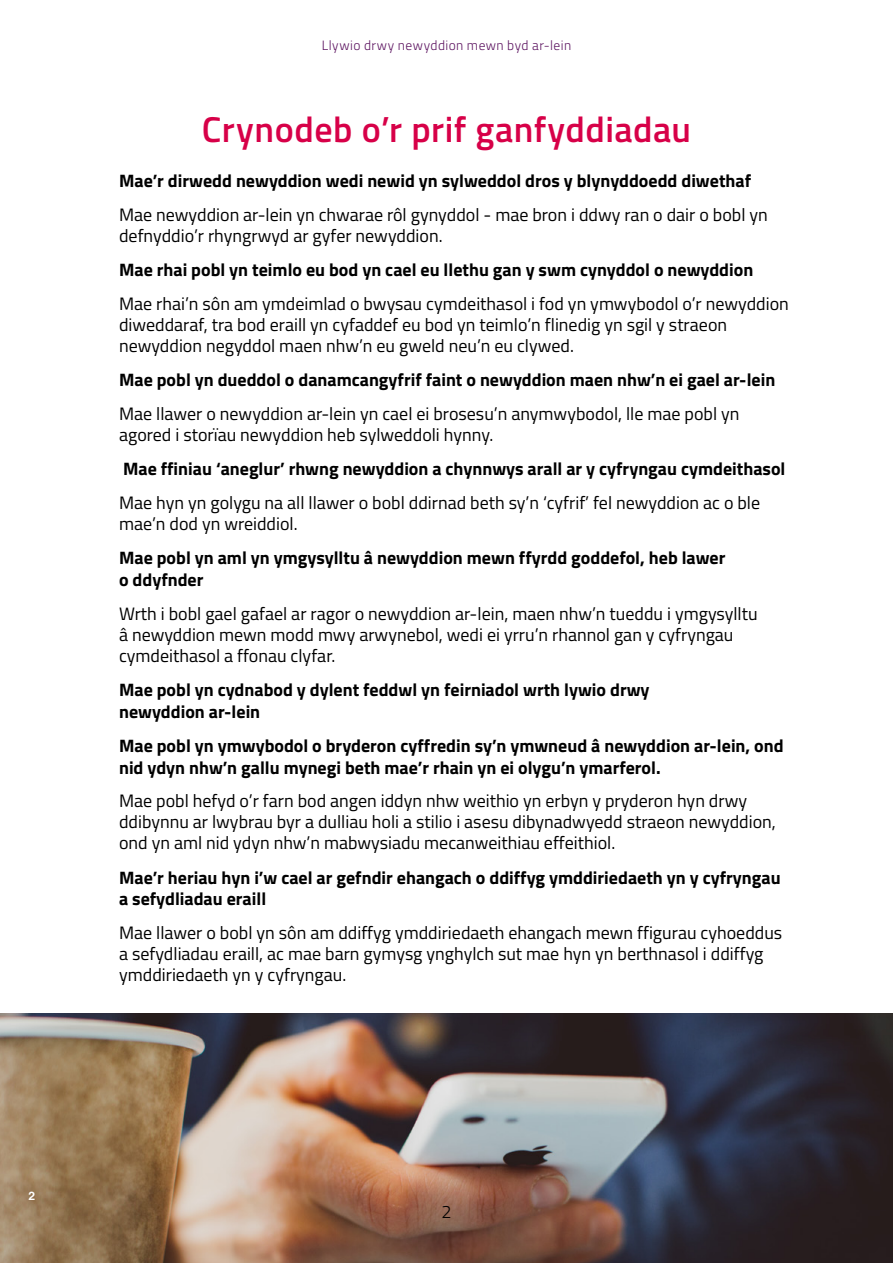
<style>
.page{position:relative;width:893px;height:1263px;background:#fff}
.page>*{position:absolute;margin:0;border:0;box-sizing:border-box;transform-origin:0 0}
.H2{font:600 36px "Titillium";letter-spacing:.015em;color:#d70048}
.t1{font:18px/21px "Titillium";color:#000}
.strong{font:700 18px/21.6px "Titillium";color:#000}
.t2{font:300 18px "Titillium";color:#000}
.t3{font:300 13.5px "Titillium";letter-spacing:.03em;color:#5d1561}
.t4{font:12px "N Haas Grotesk DS Std 65 Md";color:#fff}
</style>
<div class="page">
<img style="left:0;top:1013px;width:893px;height:250px">
<p class="t4" style="left:29px;top:1188px;width:8px">2</p>
<p class="t3" style="left:322px;top:35px;width:251px">Llywio drwy newyddion mewn byd ar-lein</p>
<h1 class="H2" style="left:202px;top:102px;width:491px">Crynodeb o’r prif ganfyddiadau</h1>
<p class="strong" style="left:119px;top:169px;width:634px">Mae’r dirwedd newyddion wedi newid yn sylweddol dros y blynyddoedd diwethaf</p>
<p class="t1" style="left:119px;top:203px;width:650px">Mae newyddion ar-lein yn chwarae rôl gynyddol - mae bron i ddwy ran o dair o bobl yn defnyddio’r rhyngrwyd ar gyfer newyddion.</p>
<p class="strong" style="left:119px;top:258px;width:636px">Mae rhai pobl yn teimlo eu bod yn cael eu llethu gan y swm cynyddol o newyddion</p>
<p class="t1" style="left:119px;top:292px;width:671px">Mae rhai’n sôn am ymdeimlad o bwysau cymdeithasol i fod yn ymwybodol o’r newyddion diweddaraf, tra bod eraill yn cyfaddef eu bod yn teimlo’n flinedig yn sgil y straeon newyddion negyddol maen nhw’n eu gweld neu’n eu clywed.</p>
<p class="strong" style="left:119px;top:368px;width:658px">Mae pobl yn dueddol o danamcangyfrif faint o newyddion maen nhw’n ei gael ar-lein</p>
<p class="t1" style="left:119px;top:402px;width:622px">Mae llawer o newyddion ar-lein yn cael ei brosesu’n anymwybodol, lle mae pobl yn agored i storïau newyddion heb sylweddoli hynny.</p>
<p class="strong" style="left:123px;top:457px;width:664px">Mae ffiniau ‘aneglur’ rhwng newyddion a chynnwys arall ar y cyfryngau cymdeithasol</p>
<p class="t1" style="left:119px;top:491px;width:643px">Mae hyn yn golygu na all llawer o bobl ddirnad beth sy’n ‘cyfrif’ fel newyddion ac o ble mae’n dod yn wreiddiol.</p>
<p class="strong" style="left:119px;top:546px;width:608px">Mae pobl yn aml yn ymgysylltu â newyddion mewn ffyrdd goddefol, heb lawer o ddyfnder</p>
<p class="t1" style="left:119px;top:602px;width:640px">Wrth i bobl gael gafael ar ragor o newyddion ar-lein, maen nhw’n tueddu i ymgysylltu â newyddion mewn modd mwy arwynebol, wedi ei yrru’n rhannol gan y cyfryngau cymdeithasol a ffonau clyfar.</p>
<p class="strong" style="left:119px;top:678px;width:532px">Mae pobl yn cydnabod y dylent feddwl yn feirniadol wrth lywio drwy newyddion ar-lein</p>
<p class="strong" style="left:119px;top:734px;width:666px">Mae pobl yn ymwybodol o bryderon cyffredin sy’n ymwneud â newyddion ar-lein, ond nid ydyn nhw’n gallu mynegi beth mae’r rhain yn ei olygu’n ymarferol.</p>
<p class="t1" style="left:119px;top:790px;width:658px">Mae pobl hefyd o’r farn bod angen iddyn nhw weithio yn erbyn y pryderon hyn drwy ddibynnu ar lwybrau byr a dulliau holi a stilio i asesu dibynadwyedd straeon newyddion, ond yn aml nid ydyn nhw’n mabwysiadu mecanweithiau effeithiol.</p>
<p class="strong" style="left:119px;top:866px;width:663px">Mae’r heriau hyn i’w cael ar gefndir ehangach o ddiffyg ymddiriedaeth yn y cyfryngau a sefydliadau eraill</p>
<p class="t1" style="left:119px;top:921px;width:665px">Mae llawer o bobl yn sôn am ddiffyg ymddiriedaeth ehangach mewn ffigurau cyhoeddus a sefydliadau eraill, ac mae barn gymysg ynghylch sut mae hyn yn berthnasol i ddiffyg ymddiriedaeth yn y cyfryngau.</p>
<p class="t2" style="left:441px;top:1198px;width:12px">2</p>
</div>
